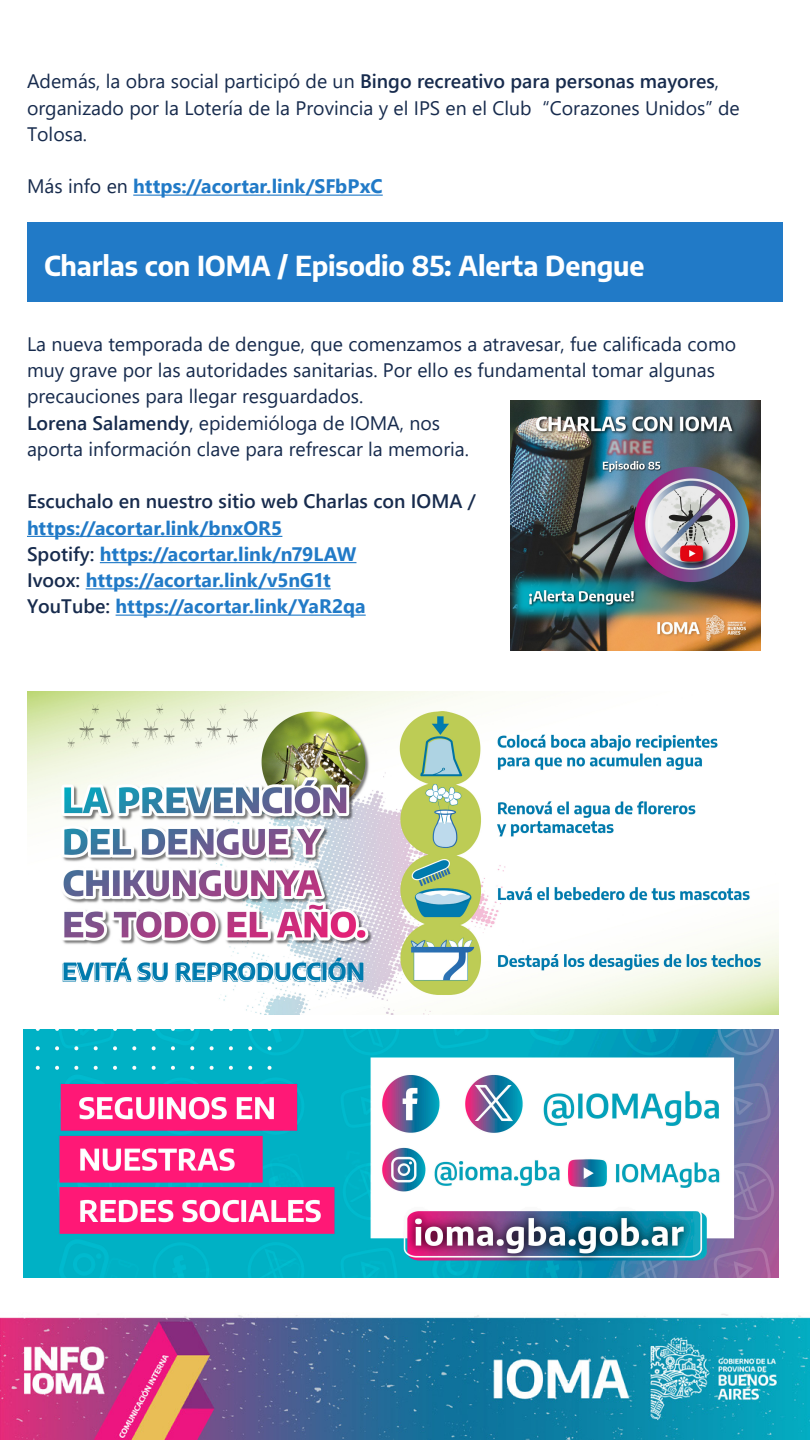
<style>
.page{position:relative;width:810px;height:1440px;background:#fff}
.page>*{position:absolute;margin:0;border:0;box-sizing:border-box;transform-origin:0 0}
.t1{font:700 27px "Encode Sans";letter-spacing:-.005em;color:#fff}
.t2{font:19.5px/26.2px "Segoe UI";color:#172b4d}
.t3{font:700 19.5px/26.2px "Segoe UI";color:#217ac7}
.s1{font-weight:600}
.s2{font-weight:400;color:#172b4d}
.s3{font-weight:600;color:#172b4d}
</style>
<div class="page">
<img style="left:0;top:1314px;width:810px;height:126px">
<hr style="left:133px;top:195px;width:250px;height:1px;background:#217ac7">
<hr style="left:27px;top:536px;width:255px;height:1px;background:#217ac7">
<hr style="left:100px;top:562px;width:256px;height:1px;background:#217ac7">
<hr style="left:86px;top:588px;width:245px;height:1px;background:#217ac7">
<hr style="left:116px;top:615px;width:250px;height:1px;background:#217ac7">
<div style="left:27px;top:222px;width:756px;height:80px;background:#217ac7"></div>
<img style="left:510px;top:400px;width:250px;height:251px">
<img style="left:27px;top:692px;width:751px;height:322px">
<img style="left:24px;top:1029px;width:755px;height:249px">
<p class="t2" style="left:27px;top:67px;width:714px">Además, la obra social participó de un <span class="s1">Bingo recreativo para personas mayores</span>, organizado por la Lotería de la Provincia y el IPS en el Club “Corazones Unidos” de<br>Tolosa.</p>
<p class="t3" style="left:27px;top:172px;width:357px"><span class="s2">Más info en</span> https://acortar.link/SFbPxC</p>
<p class="t1" style="left:44px;top:246px;width:602px">Charlas con IOMA / Episodio 85: Alerta Dengue</p>
<p class="t2" style="left:27px;top:329px;width:711px">La nueva temporada de dengue, que comenzamos a atravesar, fue calificada como muy grave por las autoridades sanitarias. Por ello es fundamental tomar algunas precauciones para llegar resguardados.<br><span class="s1">Lorena Salamendy</span>, epidemióloga de IOMA, nos<br>aporta información clave para refrescar la memoria.</p>
<p class="t3" style="left:27px;top:487px;width:450px"><span class="s3">Escuchalo en nuestro sitio web Charlas con IOMA / </span>https://acortar.link/bnxOR5<br><span class="s3">Spotify:</span> https://acortar.link/n79LAW<br><span class="s3">Ivoox:</span> https://acortar.link/v5nG1t<br><span class="s3">YouTube:</span> https://acortar.link/YaR2qa</p>
</div>
